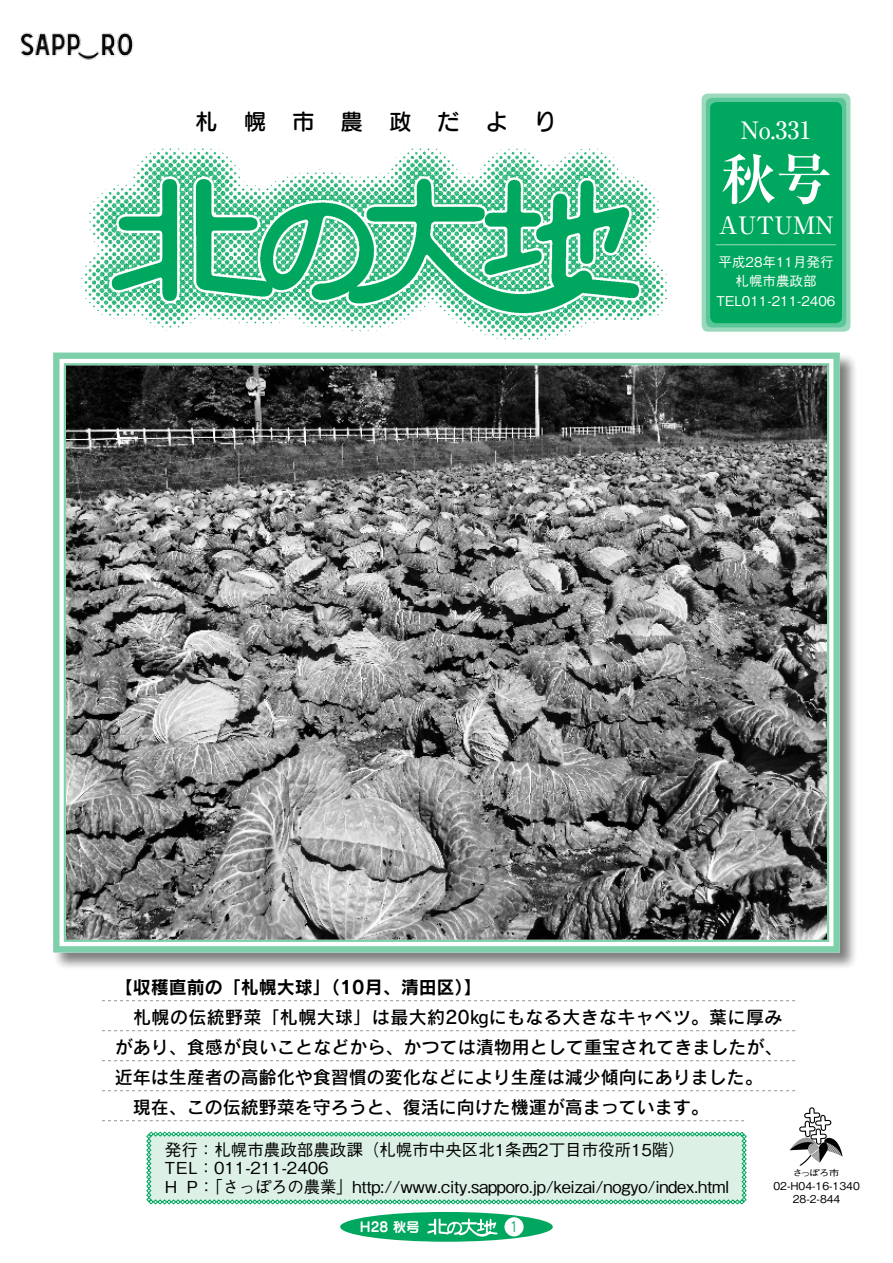
<style>
.page{position:relative;width:893px;height:1263px;background:#fff}
.page>*{position:absolute;margin:0;border:0;box-sizing:border-box;transform-origin:0 0}
.t1{font:700 55.5px "Ryumin Pro";color:#fff}
.t2{font:500 24px "Ryumin Pro";color:#fff}
.t3{font:22.5px "Seurat Pro DB";letter-spacing:1.15em;color:#000}
.t4{font:18px/30px "Rodin Pro DB";color:#000}
.t5{font:18px "Rodin Pro B";color:#000}
.t6{font:500 16.5px/18.8px "Gothic BBB Pro";letter-spacing:-.015em;color:#000}
.t7{font:500 13.5px/16.5px "Gothic BBB Pro";color:#fff}
.t8{font:13.5px "Seurat Pro B";color:#fff}
.t9{font:13.5px "Seurat Pro M";color:#00a75e}
.t10{font:500 10.8px/13.5px "Gothic BBB Pro";color:#000;text-align:center}
.t11{font:500 8.7px "Gothic BBB Pro";letter-spacing:-.13em;color:#000;scale:1.25 1}
</style>
<div class="page">
<div style="left:702px;top:94px;width:148px;height:238px;background:linear-gradient(to right,#9bd9bc,#9ad9bb);border-radius:6px"></div>
<div style="left:706px;top:98px;width:140px;height:229px;background:#5ac69a;border-radius:6px"></div>
<div style="left:710px;top:102px;width:132px;height:221px;background:#00a75e;border-radius:6px"></div>
<svg style="left:790px;top:1107px;width:53px;height:59px"></svg>
<img style="left:81px;top:145px;width:590px;height:198px">
<svg style="left:146px;top:1131px;width:601px;height:73px"></svg>
<div style="left:53px;top:352px;width:805px;height:618px;background:#000;opacity:.5"></div>
<svg style="left:53px;top:352px;width:790px;height:604px"></svg>
<img style="left:20px;top:32px;width:114px;height:28px">
<svg style="left:102px;top:1000px;width:693px;height:1px"></svg>
<svg style="left:102px;top:1030px;width:693px;height:1px"></svg>
<svg style="left:102px;top:1060px;width:693px;height:1px"></svg>
<svg style="left:102px;top:1090px;width:693px;height:1px"></svg>
<svg style="left:102px;top:1120px;width:642px;height:1px"></svg>
<div style="left:340px;top:1212px;width:213px;height:30px;background:#00a75e;border-radius:50%"></div>
<img style="left:427px;top:1213px;width:74px;height:27px">
<div style="left:504px;top:1217px;width:20px;height:19px;background:#fff;border-radius:50%"></div>
<p class="t3" style="left:195px;top:107px;width:363px">札幌市農政だより</p>
<h2 class="t2" style="left:741px;top:111px;width:72px">No.331</h2>
<h1 class="t1" style="left:720px;top:135px;width:112px">秋号</h1>
<h2 class="t2" style="left:718px;top:206px;width:117px">AUTUMN</h2>
<p class="t7" style="left:716px;top:235px;width:122px">─────────平成28年11月発行</p>
<p class="t7" style="left:717px;top:269px;width:120px;line-height:19.5px;text-align:center">札幌市農政部<br>TEL011-211-2406</p>
<p class="t5" style="left:115px;top:975px;width:368px">【収穫直前の「札幌大球」（10月、清田区）】</p>
<p class="t4" style="left:115px;top:1001px;width:669px">　札幌の伝統野菜「札幌大球」は最大約20㎏にもなる大きなキャベツ。葉に厚みがあり、食感が良いことなどから、かつては漬物用として重宝されてきましたが、近年は生産者の高齢化や食習慣の変化などにより生産は減少傾向にありました。　現在、この伝統野菜を守ろうと、復活に向けた機運が高まっています。</p>
<p class="t6" style="left:165px;top:1138px;width:566px">発行：札幌市農政部農政課（札幌市中央区北1条西2丁目市役所15階）<br>TEL：011-211-2406　<br>H P：「さっぽろの農業」http://www.city.sapporo.jp/keizai/nogyo/index.html</p>
<p class="t8" style="left:360px;top:1217px;width:61px">H28 秋号</p>
<p class="t9" style="left:510px;top:1218px;width:10px">1</p>
<p class="t11" style="left:792px;top:1166px;width:39px">さっぽろ市</p>
<p class="t10" style="left:773px;top:1177px;width:88px">02-H04-16-1340<br>28-2-844</p>
</div>
